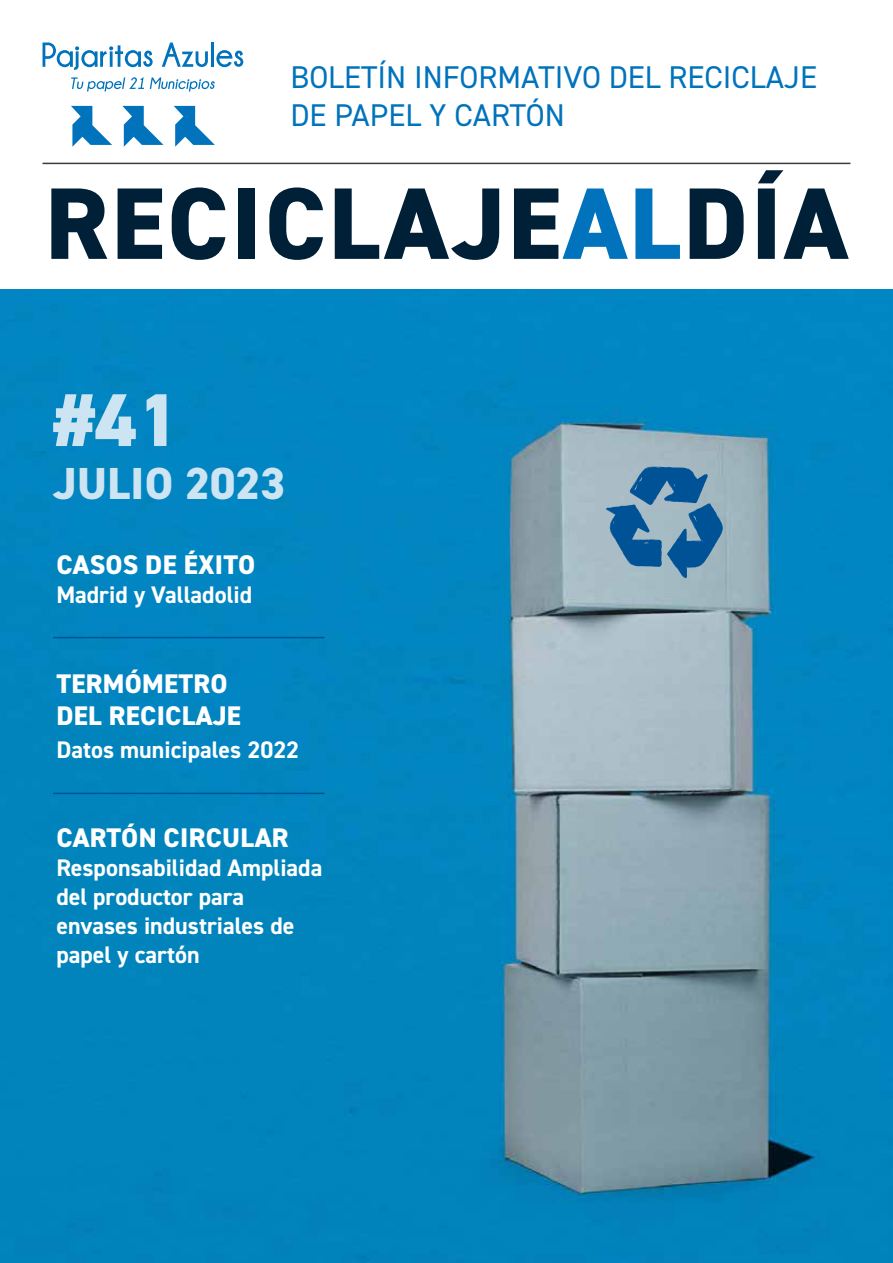
<style>
.page{position:relative;width:893px;height:1263px;background:#fff}
.page>*{position:absolute;margin:0;border:0;box-sizing:border-box;transform-origin:0 0}
.t1{font:800 102px "DIN2014";letter-spacing:.025em;color:#002038}
.t2{font:800 75px "DIN2014";color:#cde5f3}
.t3{font:800 45px "DIN2014";letter-spacing:.01em;color:#cde5f3}
.t4{font:31.5px/37.8px "DIN2014";color:#0073bc}
.t5{font:800 27px/32.7px "DIN2014";letter-spacing:.01em;color:#fff}
.t6{font:700 24px/28.8px "DIN2014";color:#fff}
.s1{color:#0073bc}
</style>
<div class="page">
<svg style="left:43px;top:43px;width:110px;height:27px"></svg>
<svg style="left:162px;top:43px;width:46px;height:24px"></svg>
<hr style="left:211px;top:43px;width:3px;height:24px;background:#0073bc">
<svg style="left:216px;top:50px;width:27px;height:17px"></svg>
<svg style="left:71px;top:77px;width:73px;height:14px"></svg>
<svg style="left:150px;top:77px;width:65px;height:14px"></svg>
<svg style="left:122px;top:106px;width:41px;height:41px"></svg>
<svg style="left:174px;top:106px;width:41px;height:41px"></svg>
<svg style="left:71px;top:106px;width:41px;height:41px"></svg>
<img style="left:0;top:289px;width:893px;height:974px">
<svg style="left:606px;top:467px;width:117px;height:111px;background:#598aae"></svg>
<hr style="left:53px;top:793px;width:272px;height:1px;background:#015397">
<hr style="left:53px;top:637px;width:272px;height:1px;background:#015397">
<hr style="left:43px;top:163px;width:807px;height:1px;background:#3c3c3b">
<h3 class="t4" style="left:291px;top:58px;width:528px">BOLETÍN INFORMATIVO DEL RECICLAJE<br>DE PAPEL Y CARTÓN</h3>
<h1 class="t1" style="left:45px;top:156px;width:804px">RECICLAJE<span class="s1">AL</span>DÍA</h1>
<h2 class="t2" style="left:53px;top:370px;width:128px">#41</h2>
<h3 class="t3" style="left:53px;top:453px;width:234px">JULIO 2023</h3>
<p class="t5" style="left:56px;top:548px;width:200px">CASOS DE ÉXITO</p>
<p class="t6" style="left:56px;top:580px;width:197px">Madrid y Valladolid</p>
<p class="t5" style="left:56px;top:667px;width:186px">TERMÓMETRO<br>DEL RECICLAJE</p>
<p class="t6" style="left:56px;top:735px;width:244px">Datos municipales 2022</p>
<p class="t5" style="left:56px;top:822px;width:234px">CARTÓN CIRCULAR</p>
<p class="t6" style="left:56px;top:853px;width:268px">Responsabilidad Ampliada del productor para envases industriales de papel y cartón</p>
</div>
